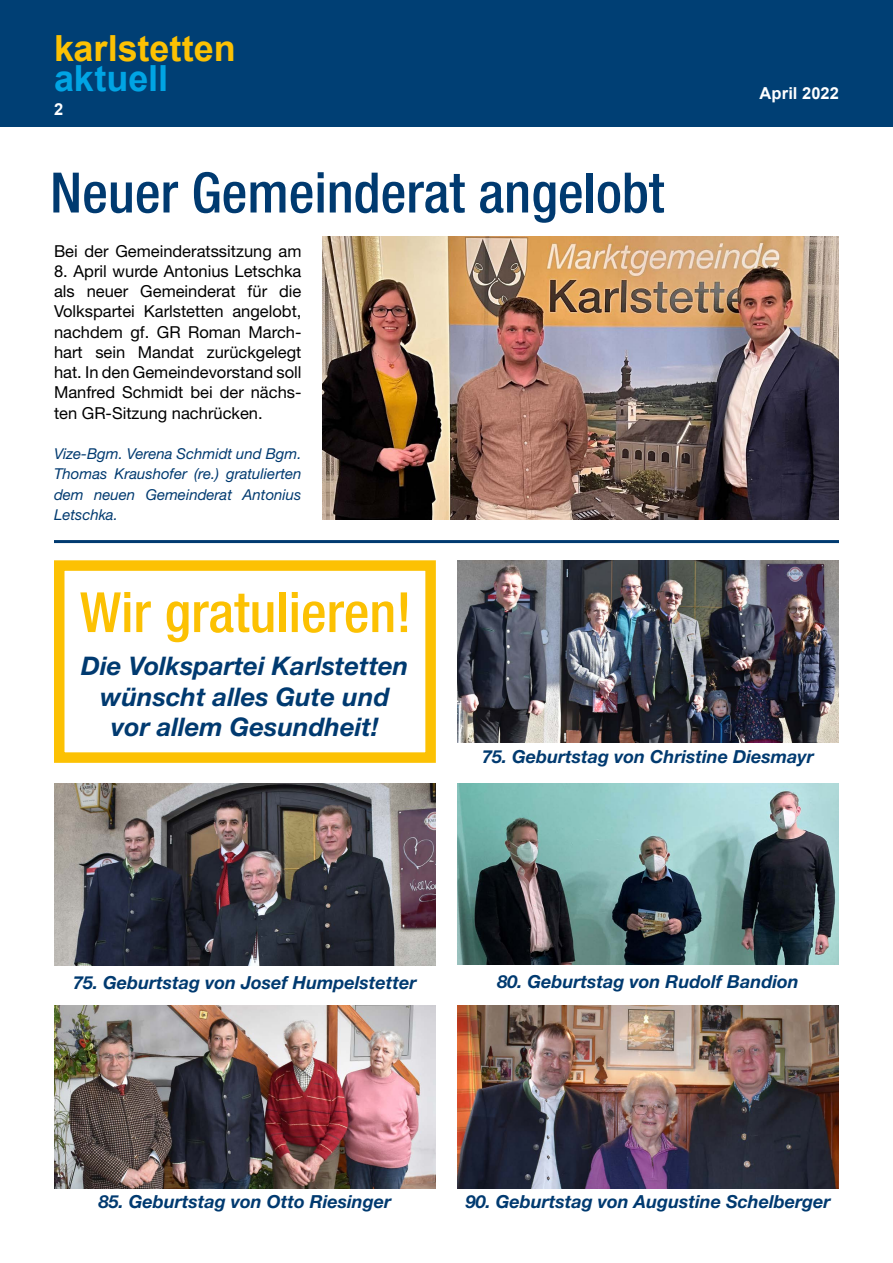
<style>
.page{position:relative;width:893px;height:1263px;background:#fff}
.page>*{position:absolute;margin:0;border:0;box-sizing:border-box;transform-origin:0 0}
.t1{font:500 condensed 55.8px "Helvetica Neue LT Std";color:#003a70}
.t2{font:500 condensed 55.5px "Helvetica Neue LT Std";color:#fcc103}
.t3{font:700 36px "Arial";color:#fcc103}
.t4{font:700 36px "Arial";color:#00a4e4}
.t5{font:italic 700 25.65px/30.8px "Helvetica Neue LT Std";color:#003a70;text-align:center}
.t6{font:italic 700 18px "Helvetica Neue LT Std";color:#003a70}
.t7{font:16.5px/20.2px "Helvetica Neue LT Std";color:#000;text-align:justify}
.t8{font:700 16.5px "Arial";letter-spacing:.01em;color:#fff}
.t9{font:italic 15px/20.2px "Helvetica Neue LT Std";color:#003a70;text-align:justify}
</style>
<div class="page">
<div style="left:0;top:0;width:893px;height:126px;background:#003f74"></div>
<img style="left:457px;top:1006px;width:382px;height:182px">
<div style="left:54px;top:560px;width:382px;height:203px;border:10px solid #fcc103"></div>
<img style="left:54px;top:1006px;width:382px;height:182px">
<img style="left:54px;top:784px;width:382px;height:181px">
<img style="left:457px;top:560px;width:382px;height:182px">
<img style="left:457px;top:783px;width:382px;height:182px">
<img style="left:323px;top:236px;width:516px;height:284px">
<hr style="left:54px;top:540px;width:785px;height:3px;background:#003a70">
<h3 class="t3" style="left:54px;top:24px;width:183px">karlstetten</h3>
<h3 class="t4" style="left:54px;top:54px;width:116px">aktuell</h3>
<p class="t8" style="left:54px;top:98px;width:11px">2</p>
<h1 class="t1" style="left:50px;top:159px;width:616px">Neuer Gemeinderat angelobt</h1>
<p class="t7" style="left:54px;top:240px;width:249px">Bei der Gemeinderatssitzung am</p>
<p class="t7" style="left:54px;top:261px;width:249px">8. April wurde Antonius Letschka als neuer Gemeinderat für die Volkspartei Karlstetten angelobt, nachdem gf. GR Roman March&shy;hart sein Mandat zurückgelegt hat. In den Gemeindevorstand soll Manfred Schmidt bei der nächs&shy;ten GR-Sitzung nachrücken.</p>
<p class="t9" style="left:54px;top:443px;width:249px">Vize-Bgm. Verena Schmidt und Bgm.<br>Thomas Kraushofer (re.) gratulierten dem neuen Gemeinderat Antonius Letschka.</p>
<h2 class="t2" style="left:80px;top:579px;width:333px">Wir gratulieren!</h2>
<h3 class="t5" style="left:81px;top:650px;width:329px">Die Volkspartei Karlstetten wünscht alles Gute und vor allem Gesundheit!</h3>
<p class="t8" style="left:759px;top:82px;width:81px">April 2022</p>
<p class="t6" style="left:482px;top:745px;width:333px">75. Geburtstag von Christine Diesmayr</p>
<p class="t6" style="left:73px;top:971px;width:345px">75. Geburtstag von Josef Humpelstetter</p>
<p class="t6" style="left:497px;top:970px;width:303px">80. Geburtstag von Rudolf Bandion</p>
<p class="t6" style="left:99px;top:1191px;width:294px">85. Geburtstag von Otto Riesinger</p>
<p class="t6" style="left:466px;top:1191px;width:366px">90. Geburtstag von Augustine Schelberger</p>
</div>
